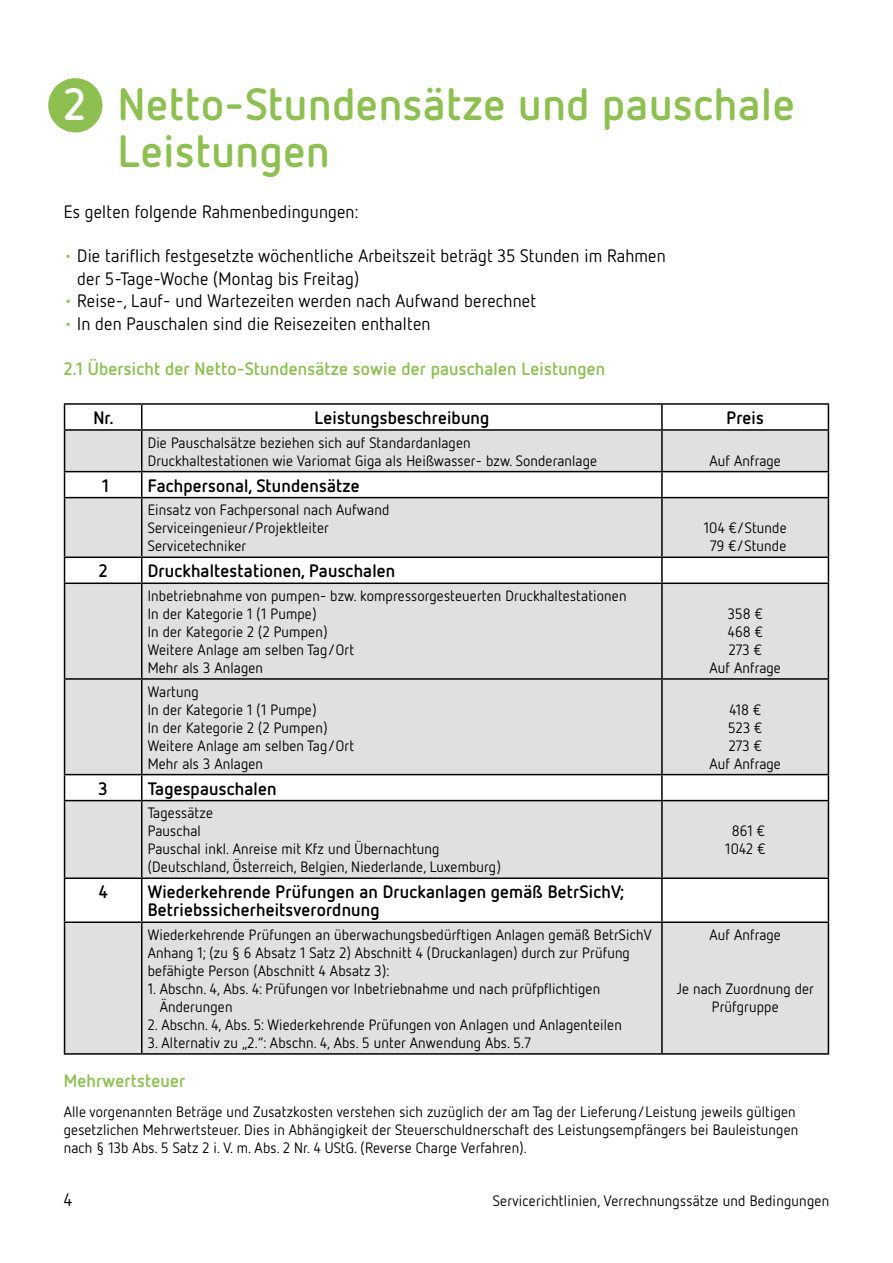
<style>
.page{position:relative;width:893px;height:1263px;background:#fff}
.page>*{position:absolute;margin:0;border:0;box-sizing:border-box;transform-origin:0 0}
.t1{font:700 45px/46.5px "Netto OT";letter-spacing:.015em;color:#8dc051}
.t2{font:18px/22.5px "Netto OT";letter-spacing:.01em;color:#000}
.t3{font:700 18px/18px "Netto OT";letter-spacing:.01em;color:#000}
.t4{font:700 18px "Netto OT";letter-spacing:.01em;color:#8dc051}
.t5{font:15px/18px "Netto OT";letter-spacing:.01em;color:#000}
.s1{color:#fff}
.s2{color:#8dc051}
</style>
<div class="page">
<div style="left:48px;top:78px;width:54px;height:54px;background:#8dc051;border-radius:50%"></div>
<svg style="left:65px;top:431px;width:763px;height:622px;fill:#e0e0e0"></svg>
<hr style="left:64px;top:403px;width:78px;height:2px;background:#000">
<svg style="left:64px;top:405px;width:1px;height:24px"></svg>
<hr style="left:142px;top:403px;width:520px;height:2px;background:#000">
<svg style="left:141px;top:405px;width:1px;height:24px"></svg>
<hr style="left:662px;top:403px;width:167px;height:2px;background:#000">
<hr style="left:661px;top:405px;width:2px;height:24px;background:#000">
<svg style="left:828px;top:405px;width:1px;height:24px"></svg>
<hr style="left:64px;top:429px;width:78px;height:2px;background:#000">
<hr style="left:64px;top:431px;width:1px;height:40px;background:#000">
<hr style="left:142px;top:429px;width:520px;height:2px;background:#000">
<hr style="left:141px;top:431px;width:1px;height:40px;background:#000">
<hr style="left:662px;top:429px;width:167px;height:2px;background:#000">
<hr style="left:661px;top:431px;width:2px;height:40px;background:#000">
<hr style="left:828px;top:431px;width:1px;height:40px;background:#000">
<hr style="left:64px;top:471px;width:78px;height:1px;background:#000">
<svg style="left:64px;top:472px;width:1px;height:25px"></svg>
<hr style="left:142px;top:471px;width:520px;height:1px;background:#000">
<svg style="left:141px;top:472px;width:1px;height:25px"></svg>
<hr style="left:662px;top:471px;width:167px;height:1px;background:#000">
<hr style="left:661px;top:472px;width:2px;height:25px;background:#000">
<svg style="left:828px;top:472px;width:1px;height:25px"></svg>
<hr style="left:64px;top:497px;width:78px;height:1px;background:#000">
<hr style="left:64px;top:498px;width:1px;height:58px;background:#000">
<hr style="left:142px;top:497px;width:520px;height:1px;background:#000">
<hr style="left:141px;top:498px;width:1px;height:58px;background:#000">
<hr style="left:662px;top:497px;width:167px;height:1px;background:#000">
<hr style="left:661px;top:498px;width:2px;height:58px;background:#000">
<hr style="left:828px;top:498px;width:1px;height:58px;background:#000">
<hr style="left:64px;top:556px;width:78px;height:2px;background:#000">
<svg style="left:64px;top:558px;width:1px;height:24px"></svg>
<hr style="left:142px;top:556px;width:520px;height:2px;background:#000">
<svg style="left:141px;top:558px;width:1px;height:24px"></svg>
<hr style="left:662px;top:556px;width:167px;height:2px;background:#000">
<hr style="left:661px;top:558px;width:2px;height:24px;background:#000">
<svg style="left:828px;top:558px;width:1px;height:24px"></svg>
<hr style="left:64px;top:582px;width:78px;height:2px;background:#000">
<hr style="left:64px;top:584px;width:1px;height:94px;background:#000">
<hr style="left:142px;top:582px;width:520px;height:2px;background:#000">
<hr style="left:141px;top:584px;width:1px;height:94px;background:#000">
<hr style="left:662px;top:582px;width:167px;height:2px;background:#000">
<hr style="left:661px;top:584px;width:2px;height:94px;background:#000">
<hr style="left:828px;top:584px;width:1px;height:94px;background:#000">
<hr style="left:64px;top:678px;width:78px;height:2px;background:#000">
<hr style="left:64px;top:680px;width:1px;height:94px;background:#000">
<hr style="left:142px;top:678px;width:520px;height:2px;background:#000">
<hr style="left:141px;top:680px;width:1px;height:94px;background:#000">
<hr style="left:662px;top:678px;width:167px;height:2px;background:#000">
<hr style="left:661px;top:680px;width:2px;height:94px;background:#000">
<hr style="left:828px;top:680px;width:1px;height:94px;background:#000">
<hr style="left:64px;top:774px;width:78px;height:1px;background:#000">
<svg style="left:64px;top:775px;width:1px;height:25px"></svg>
<hr style="left:142px;top:774px;width:520px;height:1px;background:#000">
<svg style="left:141px;top:775px;width:1px;height:25px"></svg>
<hr style="left:662px;top:774px;width:167px;height:1px;background:#000">
<hr style="left:661px;top:775px;width:2px;height:25px;background:#000">
<svg style="left:828px;top:775px;width:1px;height:25px"></svg>
<hr style="left:64px;top:800px;width:78px;height:1px;background:#000">
<hr style="left:64px;top:801px;width:1px;height:76px;background:#000">
<hr style="left:142px;top:800px;width:520px;height:1px;background:#000">
<hr style="left:141px;top:801px;width:1px;height:76px;background:#000">
<hr style="left:662px;top:800px;width:167px;height:1px;background:#000">
<hr style="left:661px;top:801px;width:2px;height:76px;background:#000">
<hr style="left:828px;top:801px;width:1px;height:76px;background:#000">
<hr style="left:64px;top:877px;width:78px;height:2px;background:#000">
<hr style="left:64px;top:879px;width:1px;height:42px;background:#000">
<hr style="left:142px;top:877px;width:520px;height:2px;background:#000">
<hr style="left:141px;top:879px;width:1px;height:42px;background:#000">
<hr style="left:662px;top:877px;width:167px;height:2px;background:#000">
<hr style="left:661px;top:879px;width:2px;height:42px;background:#000">
<hr style="left:828px;top:879px;width:1px;height:42px;background:#000">
<hr style="left:64px;top:921px;width:78px;height:2px;background:#000">
<hr style="left:64px;top:923px;width:1px;height:130px;background:#000">
<hr style="left:142px;top:921px;width:520px;height:2px;background:#000">
<hr style="left:141px;top:923px;width:1px;height:130px;background:#000">
<hr style="left:662px;top:921px;width:167px;height:2px;background:#000">
<hr style="left:661px;top:923px;width:2px;height:130px;background:#000">
<hr style="left:828px;top:923px;width:1px;height:130px;background:#000">
<hr style="left:64px;top:1053px;width:78px;height:2px;background:#000">
<hr style="left:142px;top:1053px;width:520px;height:2px;background:#000">
<hr style="left:662px;top:1053px;width:167px;height:2px;background:#000">
<h1 class="t1" style="left:118px;top:80px;width:678px;text-indent:-54px"><span class="s1">2</span> Netto-Stundensätze und pauschale<br>Leistungen</h1>
<p class="t2" style="left:64px;top:200px;width:296px">Es gelten folgende Rahmenbedingungen:</p>
<p class="t2" style="left:77px;top:244px;width:590px;text-indent:-14px"><span class="s2">•</span> Die tariflich festgesetzte wöchentliche Arbeitszeit beträgt 35 Stunden im Rahmen der 5-Tage-Woche (Montag bis Freitag)</p>
<p class="t2" style="left:64px;top:289px;width:474px"><span class="s2">•</span> Reise-, Lauf- und Wartezeiten werden nach Aufwand berechnet</p>
<p class="t2" style="left:64px;top:312px;width:368px"><span class="s2">•</span> In den Pauschalen sind die Reisezeiten enthalten</p>
<p class="t4" style="left:64px;top:357px;width:543px">2.1 Übersicht der Netto-Stundensätze sowie der pauschalen Leistungen</p>
<p class="t3" style="left:93px;top:408px;width:22px">Nr.</p>
<p class="t3" style="left:314px;top:408px;width:176px">Leistungsbeschreibung</p>
<p class="t3" style="left:726px;top:408px;width:39px">Preis</p>
<p class="t5" style="left:148px;top:433px;width:451px">Die Pauschalsätze beziehen sich auf Standardanlagen<br>Druckhaltestationen wie Variomat Giga als Heißwasser- bzw. Sonderanlage</p>
<p class="t5" style="left:709px;top:451px;width:73px">Auf Anfrage</p>
<p class="t3" style="left:102px;top:476px;width:8px">1</p>
<p class="t3" style="left:148px;top:476px;width:214px">Fachpersonal, Stundensätze</p>
<p class="t5" style="left:148px;top:501px;width:243px">Einsatz von Fachpersonal nach Aufwand<br>Serviceingenieur/Projektleiter<br>Servicetechniker</p>
<p class="t3" style="left:99px;top:561px;width:10px">2</p>
<p class="t3" style="left:148px;top:561px;width:249px">Druckhaltestationen, Pauschalen</p>
<p class="t5" style="left:148px;top:586px;width:480px">Inbetriebnahme von pumpen- bzw. kompressorgesteuerten Druckhaltestationen In der Kategorie 1 (1 Pumpe)<br>In der Kategorie 2 (2 Pumpen)<br>Weitere Anlage am selben Tag/Ort<br>Mehr als 3 Anlagen</p>
<p class="t5" style="left:148px;top:682px;width:208px">Wartung<br>In der Kategorie 1 (1 Pumpe)<br>In der Kategorie 2 (2 Pumpen)<br>Weitere Anlage am selben Tag/Ort<br>Mehr als 3 Anlagen</p>
<p class="t3" style="left:99px;top:779px;width:11px">3</p>
<p class="t3" style="left:148px;top:779px;width:130px">Tagespauschalen</p>
<p class="t5" style="left:148px;top:804px;width:355px">Tagessätze<br>Pauschal<br>Pauschal inkl. Anreise mit Kfz und Übernachtung (Deutschland, Österreich, Belgien, Niederlande, Luxemburg)</p>
<p class="t3" style="left:99px;top:882px;width:10px">4</p>
<p class="t3" style="left:148px;top:882px;width:478px">Wiederkehrende Prüfungen an Druckanlagen gemäß BetrSichV;<br>Betriebssicherheitsverordnung</p>
<p class="t5" style="left:148px;top:925px;width:505px">Wiederkehrende Prüfungen an überwachungsbedürftigen Anlagen gemäß BetrSichV<br>Anhang 1; (zu § 6 Absatz 1 Satz 2) Abschnitt 4 (Druckanlagen) durch zur Prüfung befähigte Person (Abschnitt 4 Absatz 3):</p>
<p class="t5" style="left:160px;top:979px;width:442px;text-indent:-12px">1. Abschn. 4, Abs. 4: Prüfungen vor Inbetriebnahme und nach prüfpflichtigen<br>Änderungen</p>
<p class="t5" style="left:148px;top:1015px;width:476px">2. Abschn. 4, Abs. 5: Wiederkehrende Prüfungen von Anlagen und Anlagenteilen</p>
<p class="t5" style="left:148px;top:1033px;width:385px">3. Alternativ zu „2.“: Abschn. 4, Abs. 5 unter Anwendung Abs. 5.7</p>
<p class="t5" style="left:704px;top:519px;width:84px;text-align:center">104 €/Stunde<br>79 €/Stunde</p>
<p class="t5" style="left:709px;top:604px;width:73px;text-align:center">358 €<br>468 €<br>273 €<br>Auf Anfrage</p>
<p class="t5" style="left:709px;top:700px;width:73px;text-align:center">418 €<br>523 €<br>273 €<br>Auf Anfrage</p>
<p class="t5" style="left:725px;top:822px;width:41px;text-align:center">861 €<br>1042 €</p>
<p class="t5" style="left:709px;top:925px;width:73px">Auf Anfrage</p>
<p class="t5" style="left:676px;top:979px;width:139px;text-align:center">Je nach Zuordnung der<br>Prüfgruppe</p>
<p class="t4" style="left:64px;top:1069px;width:123px">Mehrwertsteuer</p>
<p class="t5" style="left:64px;top:1102px;width:736px">Alle vorgenannten Beträge und Zusatzkosten verstehen sich zuzüglich der am Tag der Lieferung/Leistung jeweils gültigen gesetzlichen Mehrwertsteuer. Dies in Abhängigkeit der Steuerschuldnerschaft des Leistungsempfängers bei Bauleistungen nach § 13b Abs. 5 Satz 2 i. V. m. Abs. 2 Nr. 4 UStG. (Reverse Charge Verfahren).</p>
<p class="t2" style="left:64px;top:1188px;width:10px">4</p>
<p class="t5" style="left:493px;top:1191px;width:338px">Servicerichtlinien, Verrechnungssätze und Bedingungen</p>
</div>
